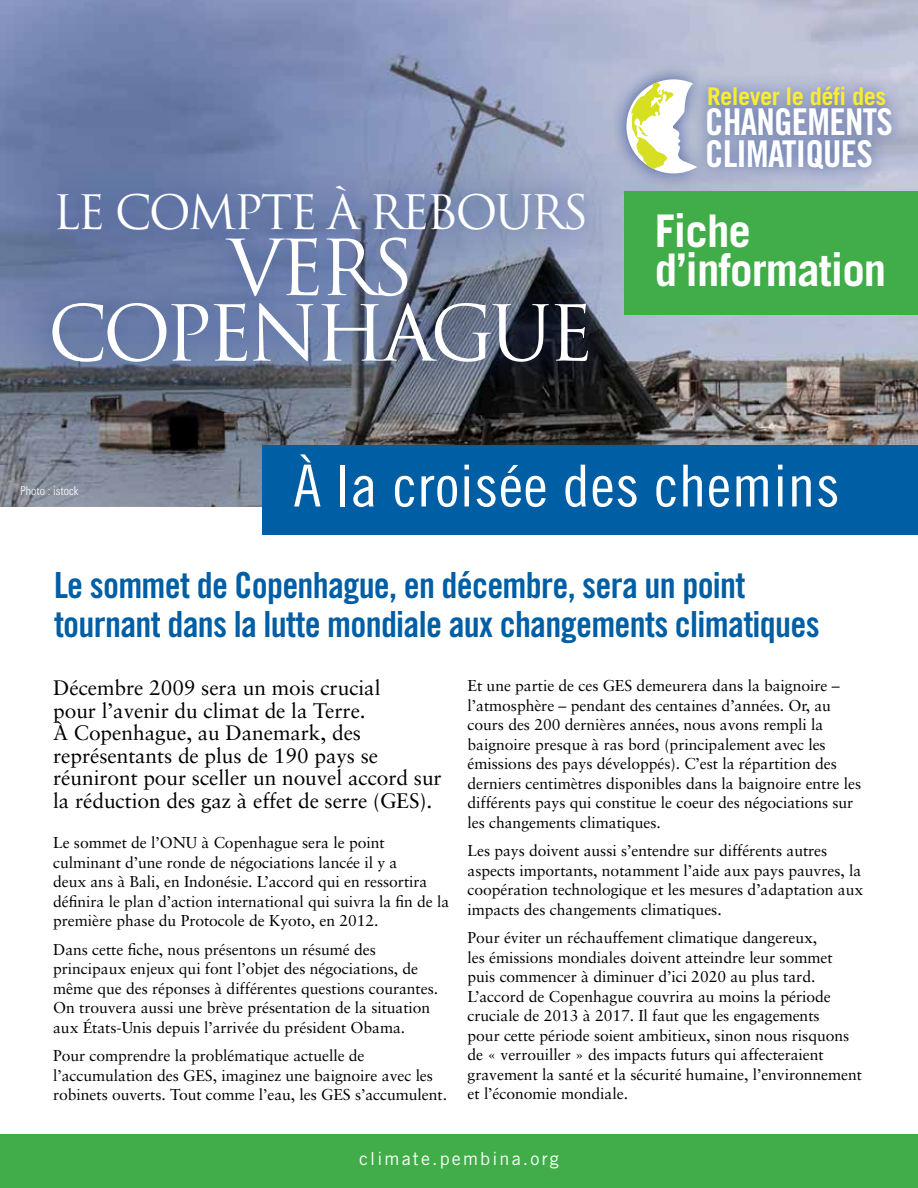
<style>
.page{position:relative;width:918px;height:1188px;background:#fff}
.page>*{position:absolute;margin:0;border:0;box-sizing:border-box;transform-origin:0 0}
.t1{font:75px/65.6px "Trajan";letter-spacing:-.06em;color:#fff;text-align:center}
.t2{font:57.9px "Trade Gothic Cond Eighteen";letter-spacing:.01em;color:#fff;scale:1.07 1}
.t3{font:46.2px "Trajan";letter-spacing:-.06em;color:#fff}
.t4{font:700 45px/39.6px "Trade Gothic";letter-spacing:-.02em;color:#fff}
.t5{font:36.9px/31.3px "Trade Gothic Bold Cond Twenty";letter-spacing:-.02em;color:#fff}
.t6{font:36.9px/31px "Trade Gothic Bold Cond Twenty";color:#fff}
.t7{font:36px/39.5px "Trade Gothic Bold Cond Twenty";letter-spacing:-.02em;color:#005ea4}
.t8{font:700 24.3px "Trade Gothic";letter-spacing:-.02em;color:#f9ed32}
.t9{font:21px/22.5px "Sabon";letter-spacing:-.005em;color:#000}
.t10{font:18px "Trade Gothic";letter-spacing:.12em;color:#fff}
.t11{font:15.75px/19.5px "Sabon";letter-spacing:-.005em;color:#000}
.t12{font:300 condensed 12px "Univers";color:#fff}
</style>
<div class="page">
<img style="left:0;top:0;width:918px;height:506px">
<div style="left:262px;top:446px;width:656px;height:90px;background:#005ea4"></div>
<div style="left:0;top:1134px;width:918px;height:54px;background:#41ad49"></div>
<div style="left:15px;top:148px;width:602px;height:240px;background:#25408f;opacity:.98"></div>
<div style="left:624px;top:191px;width:294px;height:124px;background:#41ad49"></div>
<div style="left:609px;top:62px;width:297px;height:127px;background:#25408f;opacity:.75"></div>
<svg style="left:626px;top:79px;width:71px;height:94px"></svg>
<h3 class="t3" style="left:53px;top:185px;width:537px">LE COMPTE À REBOURS</h3>
<h1 class="t1" style="left:48px;top:235px;width:547px">VERS<br>COPENHAGUE</h1>
<h3 class="t8" style="left:707px;top:82px;width:181px">Relever le défi des</h3>
<h3 class="t5" style="left:705px;top:106px;width:189px">CHANGEMENTS<br>CLIMATIQUES</h3>
<h3 class="t4" style="left:655px;top:210px;width:233px">Fiche d’information</h3>
<h3 class="t6" style="left:708px;top:243px;width:153px">CLIMATE<br>CHALLENGE</h3>
<p class="t12" style="left:21px;top:483px;width:59px">Photo : istock</p>
<h2 class="t2" style="left:294px;top:451px;width:512px">À la croisée des chemins</h2>
<h3 class="t7" style="left:54px;top:565px;width:767px">Le sommet de Copenhague, en décembre, sera un point tournant dans la lutte mondiale aux changements climatiques</h3>
<h3 class="t9" style="left:53px;top:676px;width:390px">Décembre 2009 sera un mois crucial<br>pour l’avenir du climat de la Terre.<br>À Copenhague, au Danemark, des représentants de plus de 190 pays se réuniront pour sceller un nouvel accord sur la réduction des gaz à effet de serre (GES).</h3>
<p class="t11" style="left:53px;top:833px;width:398px">Le sommet de l’ONU à Copenhague sera le point culminant d’une ronde de négociations lancée il y a<br>deux ans à Bali, en Indonésie. L’accord qui en ressortira définira le plan d’action international qui suivra la fin de la première phase du Protocole de Kyoto, en 2012.</p>
<p class="t11" style="left:53px;top:939px;width:387px">Dans cette fiche, nous présentons un résumé des principaux enjeux qui font l’objet des négociations, de même que des réponses à différentes questions courantes.<br>On trouvera aussi une brève présentation de la situation aux États-Unis depuis l’arrivée du président Obama.</p>
<p class="t11" style="left:53px;top:1046px;width:395px">Pour comprendre la problématique actuelle de l’accumulation des GES, imaginez une baignoire avec les robinets ouverts. Tout comme l’eau, les GES s’accumulent.</p>
<p class="t11" style="left:468px;top:676px;width:395px">Et une partie de ces GES demeurera dans la baignoire – l’atmosphère – pendant des centaines d’années. Or, au cours des 200 dernières années, nous avons rempli la baignoire presque à ras bord (principalement avec les émissions des pays développés). C’est la répartition des derniers centimètres disponibles dans la baignoire entre les différents pays qui constitue le coeur des négociations sur les changements climatiques.</p>
<p class="t11" style="left:468px;top:841px;width:397px">Les pays doivent aussi s’entendre sur différents autres aspects importants, notamment l’aide aux pays pauvres, la coopération technologique et les mesures d’adaptation aux impacts des changements climatiques.</p>
<p class="t11" style="left:468px;top:928px;width:396px">Pour éviter un réchauffement climatique dangereux,<br>les émissions mondiales doivent atteindre leur sommet puis commencer à diminuer d’ici 2020 au plus tard.<br>L’accord de Copenhague couvrira au moins la période cruciale de 2013 à 2017. Il faut que les engagements<br>pour cette période soient ambitieux, sinon nous risquons de « verrouiller » des impacts futurs qui affecteraient gravement la santé et la sécurité humaine, l’environnement et l’économie mondiale.</p>
<p class="t10" style="left:359px;top:1147px;width:201px">climate.pembina.org</p>
</div>
